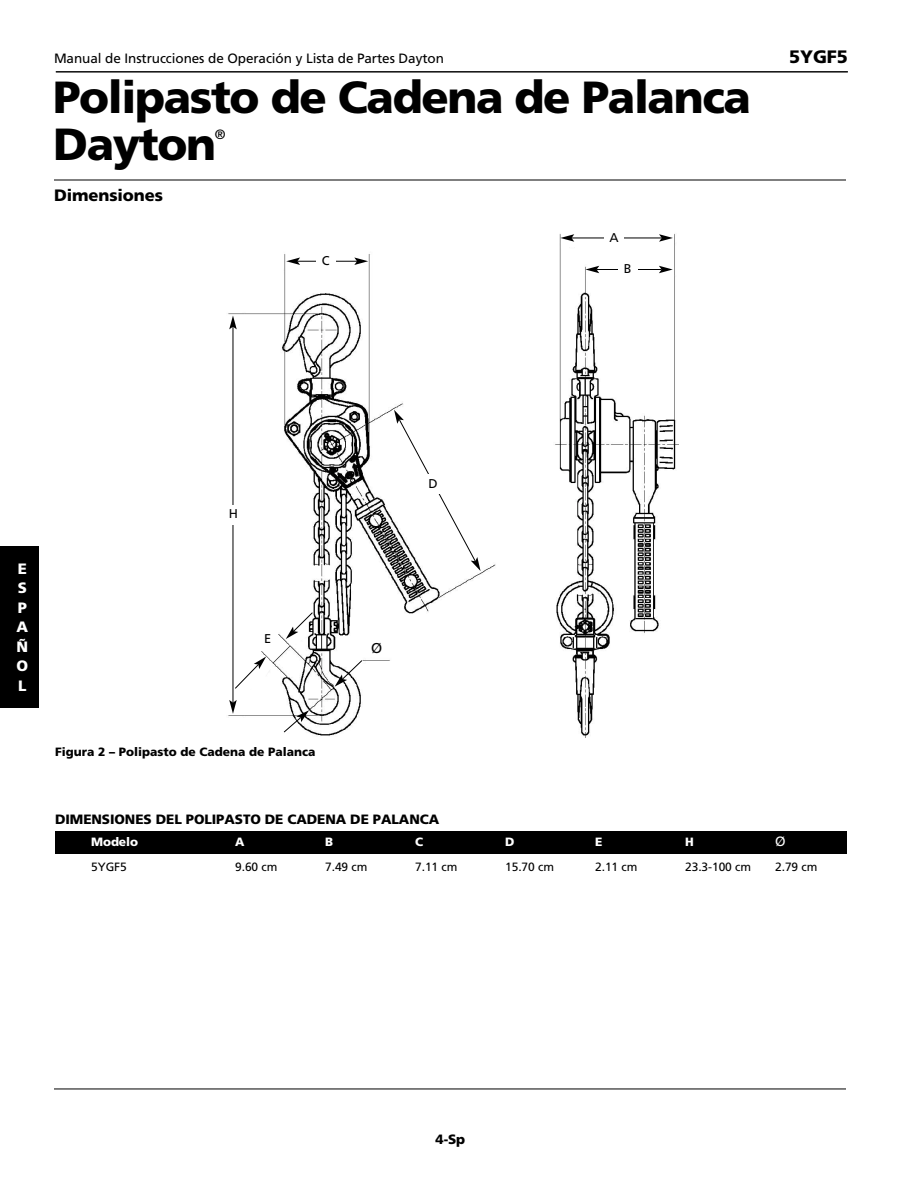
<style>
.page{position:relative;width:918px;height:1188px;background:#fff}
.page>*{position:absolute;margin:0;border:0;box-sizing:border-box;transform-origin:0 0}
.t1{font:900 45px/46.5px "Frutiger";letter-spacing:-.03em;color:#000}
.t2{font:900 18px "Frutiger";letter-spacing:-.005em;color:#000}
.t3{font:900 16.5px "Frutiger";letter-spacing:-.005em;color:#000}
.t4{font:900 15px/19.5px "Frutiger";color:#fff;text-align:justify}
.t5{font:14.25px "Frutiger";color:#000}
.t6{font:13.5px "Frutiger";letter-spacing:-.005em;color:#000}
.t7{font:900 13.5px "Frutiger";letter-spacing:-.005em;color:#000}
.t8{font:13.5px "Frutiger";color:#fff}
.t9{font:12.75px "Frutiger";color:#000}
.t10{font:12px "Frutiger";letter-spacing:-.005em;color:#000}
.t11{font:900 12px "Frutiger";color:#000}
.t12{font:900 12px "Frutiger";letter-spacing:-.005em;color:#fff}
</style>
<div class="page">
<hr style="left:54px;top:1089px;width:792px;height:1px;background:#000">
<div style="left:0;top:546px;width:39px;height:162px;background:#000"></div>
<hr style="left:54px;top:180px;width:792px;height:1px;background:#000">
<hr style="left:56px;top:71px;width:792px;height:1px;background:#000">
<img style="left:228px;top:233px;width:450px;height:504px">
<hr style="left:297px;top:261px;width:60px;height:1px;background:#000">
<svg style="left:286px;top:257px;width:14px;height:8px"></svg>
<svg style="left:354px;top:257px;width:14px;height:8px"></svg>
<hr style="left:233px;top:327px;width:1px;height:376px;background:#000">
<svg style="left:229px;top:316px;width:8px;height:13px"></svg>
<svg style="left:229px;top:700px;width:8px;height:14px"></svg>
<hr style="left:572px;top:238px;width:90px;height:1px;background:#000">
<svg style="left:560px;top:234px;width:14px;height:8px"></svg>
<svg style="left:659px;top:234px;width:14px;height:8px"></svg>
<hr style="left:597px;top:269px;width:64px;height:1px;background:#000">
<svg style="left:585px;top:266px;width:14px;height:7px"></svg>
<svg style="left:659px;top:266px;width:14px;height:7px"></svg>
<svg style="left:234px;top:657px;width:32px;height:32px"></svg>
<svg style="left:286px;top:612px;width:27px;height:27px"></svg>
<svg style="left:394px;top:410px;width:87px;height:161px"></svg>
<div style="left:423px;top:475px;width:20px;height:19px;background:#fff"></div>
<div style="left:258px;top:630px;width:20px;height:19px;background:#fff"></div>
<div style="left:362px;top:627px;width:29px;height:29px;background:#fff"></div>
<div style="left:224px;top:505px;width:19px;height:19px;background:#fff"></div>
<div style="left:316px;top:252px;width:20px;height:19px;background:#fff"></div>
<div style="left:604px;top:229px;width:20px;height:19px;background:#fff"></div>
<div style="left:618px;top:260px;width:20px;height:19px;background:#fff"></div>
<div style="left:55px;top:832px;width:792px;height:22px;background:#000"></div>
<svg style="left:283px;top:710px;width:26px;height:23px"></svg>
<svg style="left:335px;top:659px;width:28px;height:28px"></svg>
<p class="t6" style="left:54px;top:53px;width:391px">Manual de Instrucciones de Operación y Lista de Partes Dayton</p>
<h2 class="t2" style="left:789px;top:50px;width:60px">5YGF5</h2>
<h1 class="t1" style="left:53px;top:78px;width:699px">Polipasto de Cadena de Palanca<br>Dayton</h1>
<p class="t6" style="left:215px;top:129px;width:12px">®</p>
<p class="t3" style="left:54px;top:189px;width:111px">Dimensiones</p>
<p class="t9" style="left:322px;top:255px;width:9px">C</p>
<p class="t9" style="left:609px;top:232px;width:11px">A</p>
<p class="t9" style="left:624px;top:264px;width:9px">B</p>
<p class="t4" style="left:17px;top:560px;width:13px">E S P A Ñ O L</p>
<p class="t9" style="left:229px;top:509px;width:11px">H</p>
<p class="t9" style="left:264px;top:634px;width:9px">E</p>
<p class="t11" style="left:55px;top:747px;width:262px">Figura 2 – Polipasto de Cadena de Palanca</p>
<p class="t9" style="left:429px;top:478px;width:11px">D</p>
<p class="t5" style="left:371px;top:642px;width:13px">Ø</p>
<p class="t7" style="left:55px;top:814px;width:386px">DIMENSIONES DEL POLIPASTO DE CADENA DE PALANCA</p>
<p class="t12" style="left:91px;top:837px;width:49px">Modelo</p>
<p class="t12" style="left:235px;top:837px;width:11px">A</p>
<p class="t12" style="left:325px;top:837px;width:10px">B</p>
<p class="t12" style="left:415px;top:837px;width:10px">C</p>
<p class="t12" style="left:505px;top:837px;width:11px">D</p>
<p class="t12" style="left:595px;top:837px;width:9px">E</p>
<p class="t12" style="left:685px;top:837px;width:10px">H</p>
<p class="t8" style="left:775px;top:836px;width:12px">Ø</p>
<p class="t10" style="left:91px;top:862px;width:37px">5YGF5</p>
<p class="t10" style="left:235px;top:862px;width:44px">9.60 cm</p>
<p class="t10" style="left:325px;top:862px;width:44px">7.49 cm</p>
<p class="t10" style="left:415px;top:862px;width:44px">7.11 cm</p>
<p class="t10" style="left:505px;top:862px;width:50px">15.70 cm</p>
<p class="t10" style="left:595px;top:862px;width:44px">2.11 cm</p>
<p class="t10" style="left:685px;top:862px;width:68px">23.3-100 cm</p>
<p class="t10" style="left:775px;top:862px;width:44px">2.79 cm</p>
<p class="t7" style="left:436px;top:1134px;width:31px">4-Sp</p>
</div>
